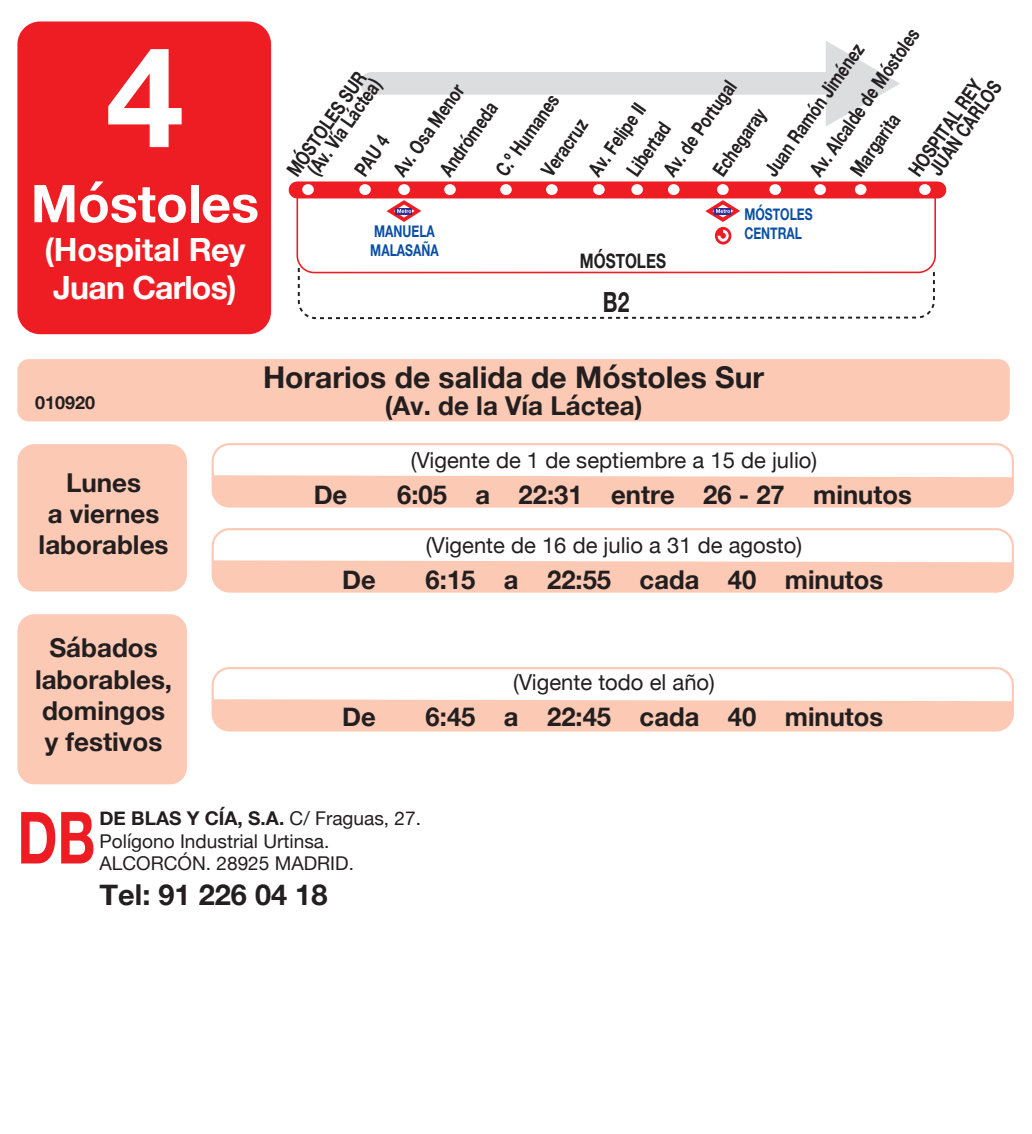
<style>
.page{position:relative;width:1032px;height:1134px;background:#fff}
.page>*{position:absolute;margin:0;border:0;box-sizing:border-box;transform-origin:0 0}
.t1{font:700 140px "Helvetica Neue";color:#fff}
.t2{font:700 72px "Helvetica Neue";color:#ee1d23;scale:.75 1}
.t3{font:700 52px "Helvetica Neue";color:#fff}
.t4{font:700 32px/38.4px "Helvetica Neue";letter-spacing:-.025em;color:#fff}
.t5{font:700 30px "Helvetica Neue";color:#231f20}
.t6{font:700 28.8px "Helvetica Neue";color:#231f20;scale:1.07 1}
.t7{font:700 27.8px "Helvetica Neue";color:#231f20;scale:.76 1}
.t8{font:700 26px/31.2px "Helvetica Neue";color:#231f20;text-align:center}
.t9{font:22px "Helvetica Neue";color:#231f20}
.t10{font:700 20px/16.2px "Helvetica Neue";color:#231f20;scale:.77 1}
.t11{font:19px/22.8px "Helvetica Neue";color:#231f20}
.t12{font:700 18px "Helvetica Neue";color:#231f20}
.t13{font:700 16.2px/19.4px "Helvetica Neue";color:#0a4fa2;scale:.75 1}
.s1{font-weight:700}
.s2{font-size:18.6px}
</style>
<div class="page">
<div style="left:17px;top:359px;width:993px;height:62px;background:#fcc9b4;border-radius:11px"></div>
<div style="left:17px;top:444px;width:170px;height:147px;background:#fcc9b4;border-radius:17px"></div>
<div style="left:17px;top:614px;width:170px;height:170px;background:#fcc9b4;border-radius:17px"></div>
<div style="left:213px;top:699px;width:798px;height:31px;background:#fcc9b4"></div>
<div style="left:212px;top:667px;width:802px;height:64px;border:2px solid #fcc9b4;border-radius:17px"></div>
<div style="left:215px;top:560px;width:796px;height:30px;background:#fcc9b4"></div>
<div style="left:212px;top:528px;width:802px;height:65px;border:2px solid #fcc9b4;border-radius:17px"></div>
<div style="left:215px;top:475px;width:796px;height:30px;background:#fcc9b4"></div>
<div style="left:212px;top:443px;width:802px;height:65px;border:2px solid #fcc9b4;border-radius:17px"></div>
<div style="left:17px;top:22px;width:254px;height:312px;background:#ee1d23;border-radius:23px"></div>
<div style="left:371px;top:72px;width:467px;height:23px;background:#dcdddf"></div>
<svg style="left:826px;top:41px;width:74px;height:85px"></svg>
<div style="left:297px;top:181px;width:641px;height:17px;background:#ee1d23"></div>
<svg style="left:297px;top:274px;width:638px;height:45px"></svg>
<svg style="left:296px;top:193px;width:641px;height:81px"></svg>
<div style="left:302px;top:184px;width:12px;height:11px;background:#fff;border-radius:50%"></div>
<div style="left:919px;top:184px;width:12px;height:11px;background:#fff;border-radius:50%"></div>
<div style="left:500px;top:184px;width:12px;height:11px;background:#fff;border-radius:50%"></div>
<div style="left:444px;top:184px;width:12px;height:11px;background:#fff;border-radius:50%"></div>
<div style="left:631px;top:184px;width:12px;height:11px;background:#fff;border-radius:50%"></div>
<div style="left:546px;top:184px;width:12px;height:11px;background:#fff;border-radius:50%"></div>
<div style="left:593px;top:184px;width:12px;height:11px;background:#fff;border-radius:50%"></div>
<div style="left:717px;top:184px;width:12px;height:11px;background:#fff;border-radius:50%"></div>
<div style="left:814px;top:184px;width:12px;height:11px;background:#fff;border-radius:50%"></div>
<div style="left:769px;top:184px;width:12px;height:11px;background:#fff;border-radius:50%"></div>
<div style="left:668px;top:184px;width:11px;height:11px;background:#fff;border-radius:50%"></div>
<div style="left:855px;top:184px;width:11px;height:11px;background:#fff;border-radius:50%"></div>
<div style="left:398px;top:184px;width:12px;height:11px;background:#fff;border-radius:50%"></div>
<div style="left:359px;top:184px;width:12px;height:11px;background:#fff;border-radius:50%"></div>
<svg style="left:705px;top:200px;width:35px;height:45px"></svg>
<svg style="left:386px;top:200px;width:35px;height:22px"></svg>
<h1 class="t1" style="left:106px;top:-13px;width:79px">4</h1>
<h3 class="t3" style="left:31px;top:163px;width:230px">Móstoles</h3>
<h3 class="t4" style="left:44px;top:231px;width:202px">(Hospital Rey<br>Juan Carlos)</h3>
<p class="t10" style="left:814px;top:146px;width:199px;line-height:33.2px;text-indent:-23px;rotate:-55deg">Av. Alcalde de Móstoles<br>Margarita</p>
<p class="t10" style="left:717px;top:137px;width:206px;line-height:42.8px;text-indent:-30px;rotate:-55deg">Echegaray<br>Juan Ramón Jiménez</p>
<p class="t10" style="left:285px;top:170px;width:164px;text-align:right;rotate:-55deg">MÓSTOLES SUR (Av. Vía Láctea)</p>
<p class="t10" style="left:914px;top:159px;width:144px;text-indent:-13px;rotate:-55deg">HOSPITAL REY<br>JUAN CARLOS</p>
<p class="t10" style="left:631px;top:148px;width:146px;line-height:30px;text-indent:-21px;rotate:-55deg">Libertad<br>Av. de Portugal</p>
<p class="t10" style="left:359px;top:147px;width:141px;line-height:31.8px;text-indent:-22px;rotate:-55deg">PAU 4<br>Av. Osa Menor</p>
<p class="t10" style="left:494px;top:170px;width:125px;rotate:-55deg">C.º Humanes</p>
<p class="t10" style="left:587px;top:170px;width:111px;rotate:-55deg">Av. Felipe II</p>
<p class="t10" style="left:438px;top:170px;width:112px;rotate:-55deg">Andrómeda</p>
<p class="t10" style="left:540px;top:170px;width:86px;rotate:-55deg">Veracruz</p>
<p class="t13" style="left:370px;top:222px;width:93px">MANUELA<br>MALASAÑA</p>
<p class="t10" style="left:580px;top:253px;width:113px">MÓSTOLES</p>
<h3 class="t7" style="left:603px;top:280px;width:36px">B2</h3>
<p class="t13" style="left:744px;top:204px;width:92px">MÓSTOLES<br>CENTRAL</p>
<p class="t12" style="left:35px;top:389px;width:61px">010920</p>
<h3 class="t8" style="left:39px;top:467px;width:131px">Lunes<br>a viernes laborables</h3>
<h3 class="t8" style="left:35px;top:633px;width:139px">Sábados laborables, domingos y festivos</h3>
<h3 class="t5" style="left:263px;top:354px;width:502px">Horarios de salida de Móstoles Sur</h3>
<h3 class="t8" style="left:385px;top:391px;width:259px">(Av. de la Vía Láctea)</h3>
<p class="t9" style="left:411px;top:444px;width:408px">(Vigente de 1 de septiembre a 15 de julio)</p>
<h3 class="t8" style="left:314px;top:479px;width:35px">De</h3>
<h3 class="t8" style="left:397px;top:479px;width:516px">6:05 a 22:31 entre 26 - 27 minutos</h3>
<p class="t9" style="left:426px;top:529px;width:378px">(Vigente de 16 de julio a 31 de agosto)</p>
<h3 class="t8" style="left:342px;top:564px;width:35px">De</h3>
<h3 class="t8" style="left:426px;top:564px;width:459px">6:15 a 22:55 cada 40 minutos</h3>
<p class="t9" style="left:513px;top:666px;width:203px">(Vigente todo el año)</p>
<h3 class="t8" style="left:342px;top:701px;width:35px">De</h3>
<h3 class="t8" style="left:426px;top:701px;width:459px">6:45 a 22:45 cada 40 minutos</h3>
<p class="t11" style="left:99px;top:808px;width:323px"><span class="s1">DE BLAS Y CÍA, S.A.</span> C/ Fraguas, 27.<br>Polígono Industrial Urtinsa.<br>ALCORCÓN. 28925 MADRID<span class="s2">.</span></p>
<h3 class="t6" style="left:99px;top:872px;width:215px">Tel: 91 226 04 18</h3>
<h2 class="t2" style="left:17px;top:781px;width:106px">DB</h2>
</div>
